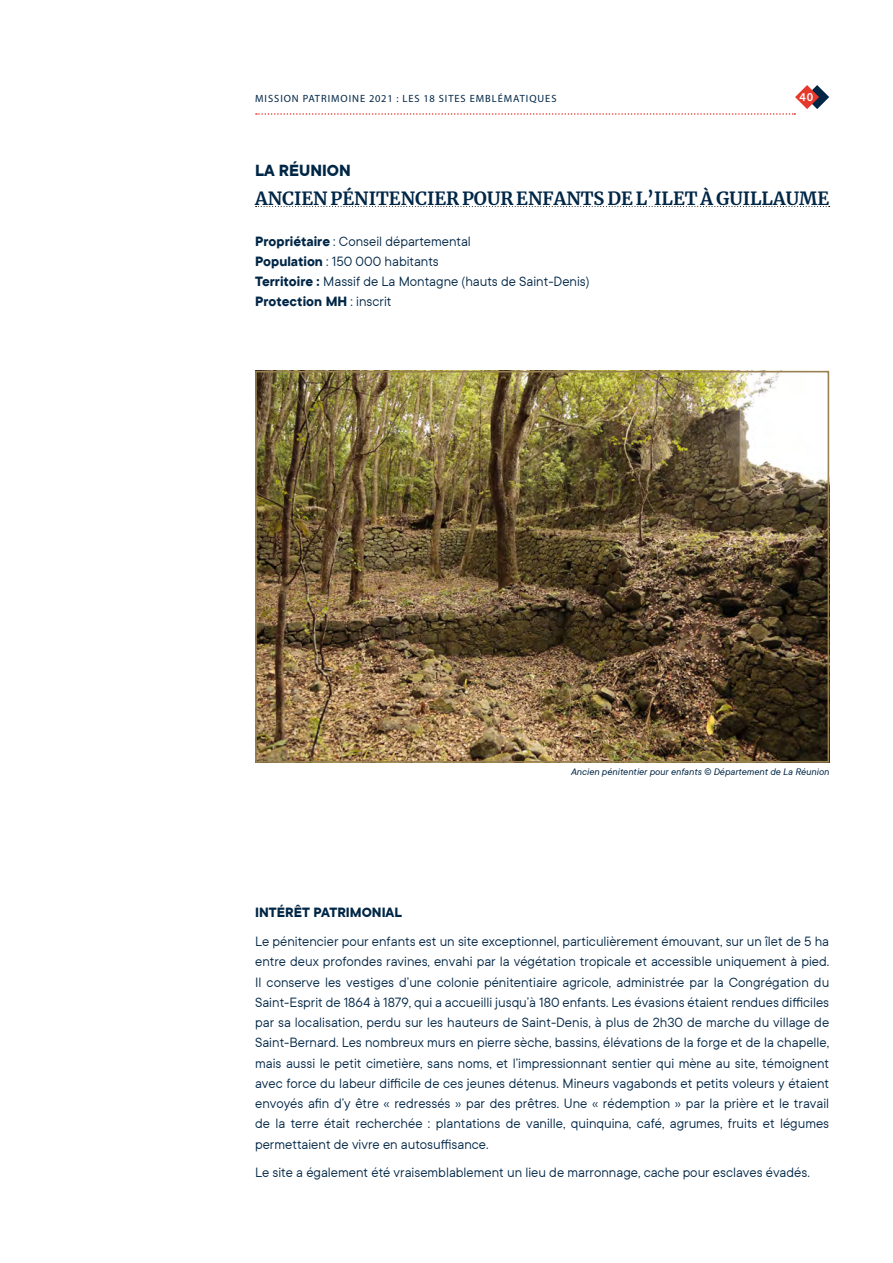
<style>
.page{position:relative;width:893px;height:1263px;background:#fff}
.page>*{position:absolute;margin:0;border:0;box-sizing:border-box;transform-origin:0 0}
.t1{font:700 18px "Merriweather";color:#002646}
.t2{font:700 18px "TT Commons";color:#002646}
.t3{font:15px/20.2px "TT Commons";color:#002646}
.t4{font:700 15px "TT Commons";color:#002646}
.t5{font:600 12px "Myriad Pro";color:#fff}
.t6{font:italic 10.5px "TT Commons";color:#002646}
.t7{font:10.5px "Myriad Pro";letter-spacing:.09em;color:#002646}
.s1{font-weight:700}
</style>
<div class="page">
<svg style="left:256px;top:85px;width:573px;height:30px"></svg>
<svg style="left:256px;top:206px;width:574px;height:1px"></svg>
<img style="left:258px;top:374px;width:568px;height:386px">
<div style="left:255px;top:371px;width:574px;height:392px;border:2px solid #998152"></div>
<p class="t7" style="left:255px;top:92px;width:303px">MISSION PATRIMOINE 2021 : LES 18 SITES EMBLÉMATIQUES</p>
<p class="t5" style="left:799px;top:89px;width:15px">40</p>
<p class="t2" style="left:255px;top:159px;width:97px">LA RÉUNION</p>
<p class="t1" style="left:255px;top:186px;width:576px">ANCIEN PÉNITENCIER POUR ENFANTS DE L’ILET À GUILLAUME</p>
<p class="t3" style="left:255px;top:230px;width:336px"><span class="s1">Propriétaire</span> : Conseil départemental<br><span class="s1">Population</span> : 150 000 habitants<br><span class="s1">Territoire :</span> Massif de La Montagne (hauts de Saint-Denis)<br><span class="s1">Protection MH</span> : inscrit</p>
<p class="t6" style="left:571px;top:765px;width:260px">Ancien pénitentier pour enfants © Département de La Réunion</p>
<p class="t4" style="left:255px;top:903px;width:148px">INTÉRÊT PATRIMONIAL</p>
<p class="t3" style="left:255px;top:931px;width:576px;text-align:justify">Le pénitencier pour enfants est un site exceptionnel, particulièrement émouvant, sur un îlet de 5 ha entre deux profondes ravines, envahi par la végétation tropicale et accessible uniquement à pied.<br>Il conserve les vestiges d’une colonie pénitentiaire agricole, administrée par la Congrégation du Saint-Esprit de 1864 à 1879, qui a accueilli jusqu’à 180 enfants. Les évasions étaient rendues difficiles par sa localisation, perdu sur les hauteurs de Saint-Denis, à plus de 2h30 de marche du village de Saint-Bernard. Les nombreux murs en pierre sèche, bassins, élévations de la forge et de la chapelle, mais aussi le petit cimetière, sans noms, et l’impressionnant sentier qui mène au site, témoignent avec force du labeur difficile de ces jeunes détenus. Mineurs vagabonds et petits voleurs y étaient envoyés afin d’y être « redressés » par des prêtres. Une « rédemption » par la prière et le travail de la terre était recherchée : plantations de vanille, quinquina, café, agrumes, fruits et légumes permettaient de vivre en autosuffisance.</p>
<p class="t3" style="left:255px;top:1162px;width:556px">Le site a également été vraisemblablement un lieu de marronnage, cache pour esclaves évadés.</p>
</div>
